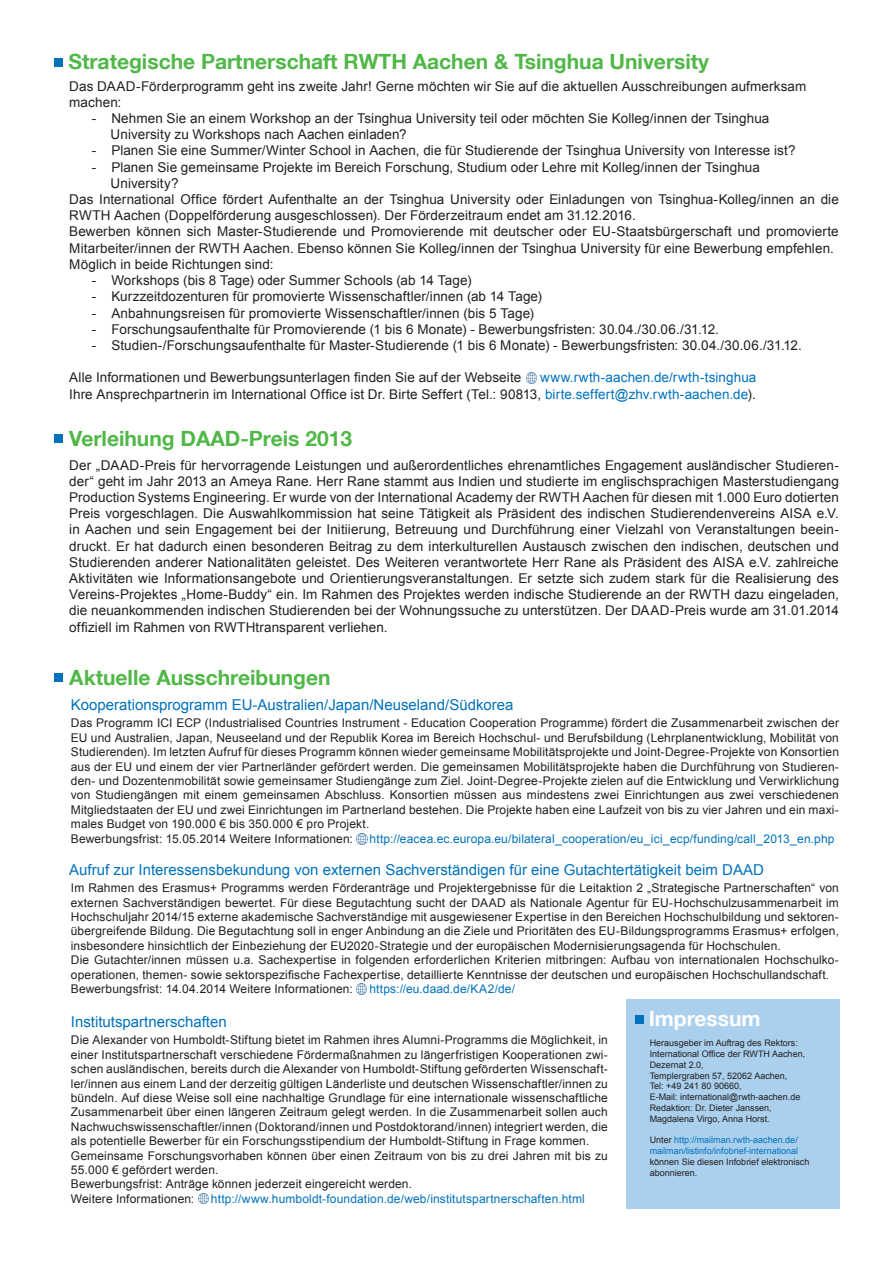
<style>
.page{position:relative;width:893px;height:1263px;background:#fff}
.page>*{position:absolute;margin:0;border:0;box-sizing:border-box;transform-origin:0 0}
.t1{font:700 21px "Helvetica Neue LT Com";color:#51b848}
.t2{font:700 21px "Helvetica Neue LT Com";color:#fff}
.t3{font:15px "Arial";color:#0072bc}
.t4{font:13.5px/16.2px "Arial";letter-spacing:.005em;color:#231f20}
.t5{font:13.5px "Arial";letter-spacing:.005em;color:#0072bc}
.t6{font:12px/14.4px "Arial";letter-spacing:.01em;color:#231f20;text-align:justify}
.t7{font:12px "Arial";letter-spacing:.01em;color:#0072bc}
.t8{font:9px/10.8px "Arial";color:#231f20}
.t9{font:9px "Arial";color:#0072bc}
.s1{color:#0072bc}
.s2{color:#231f20}
</style>
<div class="page">
<div style="left:626px;top:999px;width:213px;height:210px;background:#aad0ed"></div>
<div style="left:54px;top:58px;width:9px;height:9px;background:#0072bc"></div>
<div style="left:54px;top:434px;width:9px;height:9px;background:#0072bc"></div>
<div style="left:54px;top:674px;width:9px;height:8px;background:#0072bc"></div>
<svg style="left:357px;top:833px;width:10px;height:11px"></svg>
<svg style="left:356px;top:984px;width:11px;height:10px"></svg>
<svg style="left:198px;top:1193px;width:11px;height:11px"></svg>
<svg style="left:526px;top:372px;width:11px;height:11px"></svg>
<div style="left:636px;top:1015px;width:8px;height:8px;background:#0072bc"></div>
<p class="t1" style="left:68px;top:48px;width:642px">Strategische Partnerschaft RWTH Aachen &amp; Tsinghua University</p>
<p class="t4" style="left:69px;top:78px;width:738px">Das DAAD-Förderprogramm geht ins zweite Jahr! Gerne möchten wir Sie auf die aktuellen Ausschreibungen aufmerksam</p>
<p class="t4" style="left:69px;top:94px;width:54px">machen:</p>
<p class="t4" style="left:92px;top:110px;width:679px">- Nehmen Sie an einem Workshop an der Tsinghua University teil oder möchten Sie Kolleg/innen der Tsinghua</p>
<p class="t4" style="left:111px;top:127px;width:298px">University zu Workshops nach Aachen einladen?</p>
<p class="t4" style="left:92px;top:143px;width:705px">- Planen Sie eine Summer/Winter School in Aachen, die für Studierende der Tsinghua University von Interesse ist?</p>
<p class="t4" style="left:92px;top:159px;width:670px">- Planen Sie gemeinsame Projekte im Bereich Forschung, Studium oder Lehre mit Kolleg/innen der Tsinghua</p>
<p class="t4" style="left:111px;top:175px;width:70px">University?</p>
<p class="t4" style="left:69px;top:191px;width:771px">Das International Office fördert Aufenthalte an der Tsinghua University oder Einladungen von Tsinghua-Kolleg/innen an die<br>RWTH Aachen (Doppelförderung ausgeschlossen). Der Förderzeitraum endet am 31.12.2016.</p>
<p class="t4" style="left:69px;top:224px;width:771px">Bewerben können sich Master-Studierende und Promovierende mit deutscher oder EU-Staatsbürgerschaft und promovierte<br>Mitarbeiter/innen der RWTH Aachen. Ebenso können Sie Kolleg/innen der Tsinghua University für eine Bewerbung empfehlen.</p>
<p class="t4" style="left:69px;top:256px;width:206px">Möglich in beide Richtungen sind:</p>
<p class="t4" style="left:92px;top:272px;width:381px">- Workshops (bis 8 Tage) oder Summer Schools (ab 14 Tage)</p>
<p class="t4" style="left:92px;top:289px;width:452px">- Kurzzeitdozenturen für promovierte Wissenschaftler/innen (ab 14 Tage)</p>
<p class="t4" style="left:92px;top:305px;width:444px">- Anbahnungsreisen für promovierte Wissenschaftler/innen (bis 5 Tage)</p>
<p class="t4" style="left:92px;top:321px;width:629px">- Forschungsaufenthalte für Promovierende (1 bis 6 Monate) - Bewerbungsfristen: 30.04./30.06./31.12.</p>
<p class="t4" style="left:92px;top:337px;width:712px">- Studien-/Forschungsaufenthalte für Master-Studierende (1 bis 6 Monate) - Bewerbungsfristen: 30.04./30.06./31.12.</p>
<p class="t4" style="left:69px;top:370px;width:453px">Alle Informationen und Bewerbungsunterlagen finden Sie auf der Webseite</p>
<p class="t5" style="left:540px;top:369px;width:218px">www.rwth-aachen.de/rwth-tsinghua</p>
<p class="t4" style="left:69px;top:386px;width:688px">Ihre Ansprechpartnerin im International Office ist Dr. Birte Seffert (Tel.: 90813, <span class="s1">birte.seffert@zhv.rwth-aachen.de</span>).</p>
<p class="t1" style="left:69px;top:425px;width:284px">Verleihung DAAD-Preis 2013</p>
<p class="t4" style="left:69px;top:457px;width:771px;text-align:justify">Der „DAAD-Preis für hervorragende Leistungen und außerordentliches ehrenamtliches Engagement ausländischer Studieren&shy;der“ geht im Jahr 2013 an Ameya Rane. Herr Rane stammt aus Indien und studierte im englischsprachigen Masterstudiengang Production Systems Engineering. Er wurde von der International Academy der RWTH Aachen für diesen mit 1.000 Euro dotierten Preis vorgeschlagen. Die Auswahlkommission hat seine Tätigkeit als Präsident des indischen Studierendenvereins AISA e.V. in Aachen und sein Engagement bei der Initiierung, Betreuung und Durchführung einer Vielzahl von Veranstaltungen beein&shy;druckt. Er hat dadurch einen besonderen Beitrag zu dem interkulturellen Austausch zwischen den indischen, deutschen und Studierenden anderer Nationalitäten geleistet. Des Weiteren verantwortete Herr Rane als Präsident des AISA e.V. zahlreiche Aktivitäten wie Informationsangebote und Orientierungsveranstaltungen. Er setzte sich zudem stark für die Realisierung des Vereins-Projektes „Home-Buddy“ ein. Im Rahmen des Projektes werden indische Studierende an der RWTH dazu eingeladen, die neuankommenden indischen Studierenden bei der Wohnungssuche zu unterstützen. Der DAAD-Preis wurde am 31.01.2014 offiziell im Rahmen von RWTHtransparent verliehen.</p>
<p class="t1" style="left:69px;top:664px;width:263px">Aktuelle Ausschreibungen</p>
<p class="t3" style="left:71px;top:695px;width:444px">Kooperationsprogramm EU-Australien/Japan/Neuseland/Südkorea</p>
<p class="t6" style="left:71px;top:716px;width:770px">Das Programm ICI ECP (Industrialised Countries Instrument - Education Cooperation Programme) fördert die Zusammenarbeit zwischen der EU und Australien, Japan, Neuseeland und der Republik Korea im Bereich Hochschul- und Berufsbildung (Lehrplanentwicklung, Mobilität von Studierenden). Im letzten Aufruf für dieses Programm können wieder gemeinsame Mobilitätsprojekte und Joint-Degree-Projekte von Konsortien aus der EU und einem der vier Partnerländer gefördert werden. Die gemeinsamen Mobilitätsprojekte haben die Durchführung von Studieren&shy;den- und Dozentenmobilität sowie gemeinsamer Studiengänge zum Ziel. Joint-Degree-Projekte zielen auf die Entwicklung und Verwirklichung von Studiengängen mit einem gemeinsamen Abschluss. Konsortien müssen aus mindestens zwei Einrichtungen aus zwei verschiedenen Mitgliedstaaten der EU und zwei Einrichtungen im Partnerland bestehen. Die Projekte haben eine Laufzeit von bis zu vier Jahren und ein maxi&shy;males Budget von 190.000 € bis 350.000 € pro Projekt.</p>
<p class="t6" style="left:71px;top:831px;width:284px">Bewerbungsfrist: 15.05.2014 Weitere Informationen:</p>
<p class="t7" style="left:370px;top:830px;width:466px">http://eacea.ec.europa.eu/bilateral_cooperation/eu_ici_ecp/funding/call_2013_en.php</p>
<p class="t3" style="left:69px;top:860px;width:696px">Aufruf zur Interessensbekundung von externen Sachverständigen für eine Gutachtertätigkeit beim DAAD</p>
<p class="t6" style="left:71px;top:881px;width:770px">Im Rahmen des Erasmus+ Programms werden Förderanträge und Projektergebnisse für die Leitaktion 2 „Strategische Partnerschaften“ von externen Sachverständigen bewertet. Für diese Begutachtung sucht der DAAD als Nationale Agentur für EU-Hochschulzusammenarbeit im Hochschuljahr 2014/15 externe akademische Sachverständige mit ausgewiesener Expertise in den Bereichen Hochschulbildung und sektoren&shy;übergreifende Bildung. Die Begutachtung soll in enger Anbindung an die Ziele und Prioritäten des EU-Bildungsprogramms Erasmus+ erfolgen, insbesondere hinsichtlich der Einbeziehung der EU2020-Strategie und der europäischen Modernisierungsagenda für Hochschulen.</p>
<p class="t6" style="left:71px;top:953px;width:770px">Die Gutachter/innen müssen u.a. Sachexpertise in folgenden erforderlichen Kriterien mitbringen: Aufbau von internationalen Hochschulko&shy;operationen, themen- sowie sektorspezifische Fachexpertise, detaillierte Kenntnisse der deutschen und europäischen Hochschullandschaft.</p>
<p class="t6" style="left:71px;top:982px;width:283px">Bewerbungsfrist: 14.04.2014 Weitere Informationen:</p>
<p class="t7" style="left:369px;top:981px;width:147px">https://eu.daad.de/KA2/de/</p>
<p class="t6" style="left:71px;top:1033px;width:539px">Die Alexander von Humboldt-Stiftung bietet im Rahmen ihres Alumni-Programms die Möglichkeit, in einer Institutspartnerschaft verschiedene Fördermaßnahmen zu längerfristigen Kooperationen zwi&shy;schen ausländischen, bereits durch die Alexander von Humboldt-Stiftung geförderten Wissenschaft&shy;ler/innen aus einem Land der derzeitig gültigen Länderliste und deutschen Wissenschaftler/innen zu bündeln. Auf diese Weise soll eine nachhaltige Grundlage für eine internationale wissenschaftliche Zusammenarbeit über einen längeren Zeitraum gelegt werden. In die Zusammenarbeit sollen auch Nachwuchswissenschaftler/innen (Doktorand/innen und Postdoktorand/innen) integriert werden, die als potentielle Bewerber für ein Forschungsstipendium der Humboldt-Stiftung in Frage kommen.</p>
<p class="t6" style="left:71px;top:1148px;width:539px">Gemeinsame Forschungsvorhaben können über einen Zeitraum von bis zu drei Jahren mit bis zu<br>55.000 € gefördert werden.</p>
<p class="t6" style="left:71px;top:1177px;width:343px">Bewerbungsfrist: Anträge können jederzeit eingereicht werden.</p>
<p class="t6" style="left:71px;top:1191px;width:125px">Weitere Informationen:</p>
<p class="t7" style="left:211px;top:1191px;width:375px">http://www.humboldt-foundation.de/web/institutspartnerschaften.html</p>
<p class="t2" style="left:649px;top:1005px;width:113px">Impressum</p>
<p class="t3" style="left:71px;top:1012px;width:157px">Institutspartnerschaften</p>
<p class="t8" style="left:650px;top:1038px;width:150px">Herausgeber im Auftrag des Rektors:</p>
<p class="t8" style="left:650px;top:1048px;width:157px">International Office der RWTH Aachen,<br>Dezernat 2.0,</p>
<p class="t8" style="left:650px;top:1070px;width:139px">Templergraben 57, 52062 Aachen,</p>
<p class="t8" style="left:650px;top:1081px;width:93px">Tel: +49 241 80 90660,</p>
<p class="t8" style="left:650px;top:1092px;width:152px">E-Mail: international@rwth-aachen.de</p>
<p class="t8" style="left:650px;top:1102px;width:124px">Redaktion: Dr. Dieter Janssen,</p>
<p class="t8" style="left:650px;top:1113px;width:121px">Magdalena Virgo, Anna Horst.</p>
<p class="t9" style="left:650px;top:1134px;width:150px"><span class="s2">Unter</span> http://mailman.rwth-aachen.de/</p>
<p class="t9" style="left:650px;top:1145px;width:150px">mailman/listinfo/infobrief-international</p>
<p class="t8" style="left:650px;top:1156px;width:161px">können Sie diesen Infobrief elektronisch abonnieren.</p>
</div>
